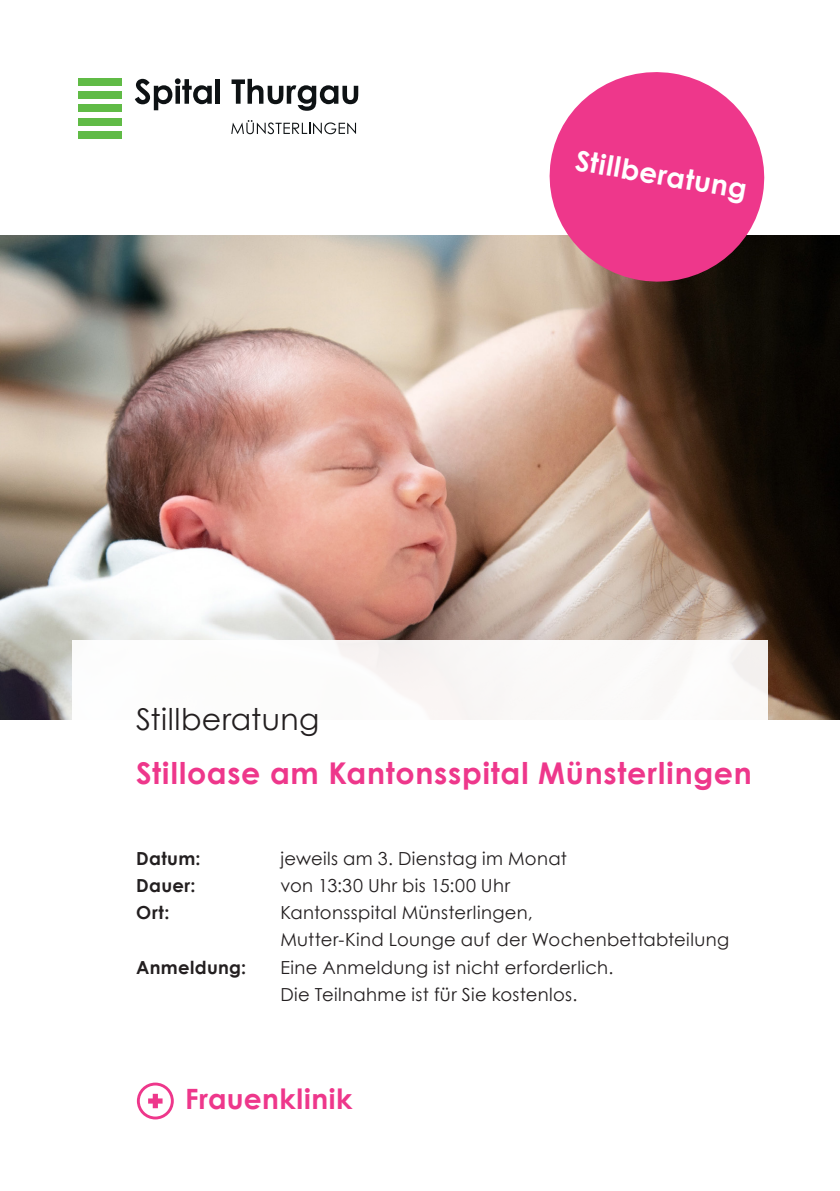
<style>
.page{position:relative;width:840px;height:1191px;background:#fff}
.page>*{position:absolute;margin:0;border:0;box-sizing:border-box;transform-origin:0 0}
.Titel_Medium_Frauenklinik{font:700 30px "Century Gothic";letter-spacing:.025em;color:#ee378b}
.Titel_Regular{font:30px "Century Gothic";letter-spacing:.01em;color:#231f20}
.Titel_3_Frauenklinik{font:700 28px "Century Gothic";color:#fff}
.t1{font:700 28px "Century Gothic";letter-spacing:.02em;color:#ee378b}
.Lauftext{font:18px "Century Gothic";letter-spacing:.02em;color:#231f20}
.Lauftext-2{font:700 18px "Century Gothic";letter-spacing:.02em;color:#231f20}
</style>
<div class="page">
<svg style="left:137px;top:1082px;width:37px;height:37px"></svg>
<img style="left:0;top:235px;width:839px;height:484px">
<div style="left:72px;top:640px;width:695px;height:93px;background:#fff"></div>
<div style="left:78px;top:78px;width:44px;height:8px;background:#60bb46"></div>
<div style="left:78px;top:131px;width:44px;height:7px;background:#60bb46"></div>
<div style="left:78px;top:92px;width:44px;height:7px;background:#60bb46"></div>
<div style="left:78px;top:105px;width:44px;height:7px;background:#60bb46"></div>
<div style="left:78px;top:118px;width:44px;height:7px;background:#60bb46"></div>
<svg style="left:135px;top:78px;width:77px;height:32px"></svg>
<div style="left:215px;top:79px;width:5px;height:25px;background:#0e1214"></div>
<svg style="left:231px;top:79px;width:127px;height:32px"></svg>
<svg style="left:231px;top:120px;width:125px;height:14px"></svg>
<svg style="left:541px;top:72px;width:230px;height:217px;fill:#ee378b"></svg>
<p class="Titel_3_Frauenklinik" style="left:579px;top:139px;width:175px;rotate:10deg">Stillberatung</p>
<p class="Titel_Regular" style="left:136px;top:698px;width:184px">Stillberatung</p>
<p class="Titel_Medium_Frauenklinik" style="left:136px;top:750px;width:616px">Stilloase am Kantonsspital Münsterlingen</p>
<p class="Lauftext-2" style="left:136px;top:845px;width:66px">Datum:</p>
<p class="Lauftext" style="left:280px;top:846px;width:288px">jeweils am 3. Dienstag im Monat</p>
<p class="Lauftext-2" style="left:136px;top:872px;width:61px">Dauer:</p>
<p class="Lauftext" style="left:280px;top:873px;width:231px">von 13:30 Uhr bis 15:00 Uhr</p>
<p class="Lauftext-2" style="left:136px;top:899px;width:35px">Ort:</p>
<p class="Lauftext" style="left:280px;top:900px;width:254px">Kantonsspital Münsterlingen,</p>
<p class="Lauftext" style="left:280px;top:927px;width:450px">Mutter-Kind Lounge auf der Wochenbettabteilung</p>
<p class="Lauftext-2" style="left:136px;top:953px;width:111px">Anmeldung:</p>
<p class="Lauftext" style="left:280px;top:954px;width:334px">Eine Anmeldung ist nicht erforderlich.</p>
<p class="Lauftext" style="left:280px;top:981px;width:298px">Die Teilnahme ist für Sie kostenlos.</p>
<p class="t1" style="left:185px;top:1077px;width:169px">Frauenklinik</p>
</div>
